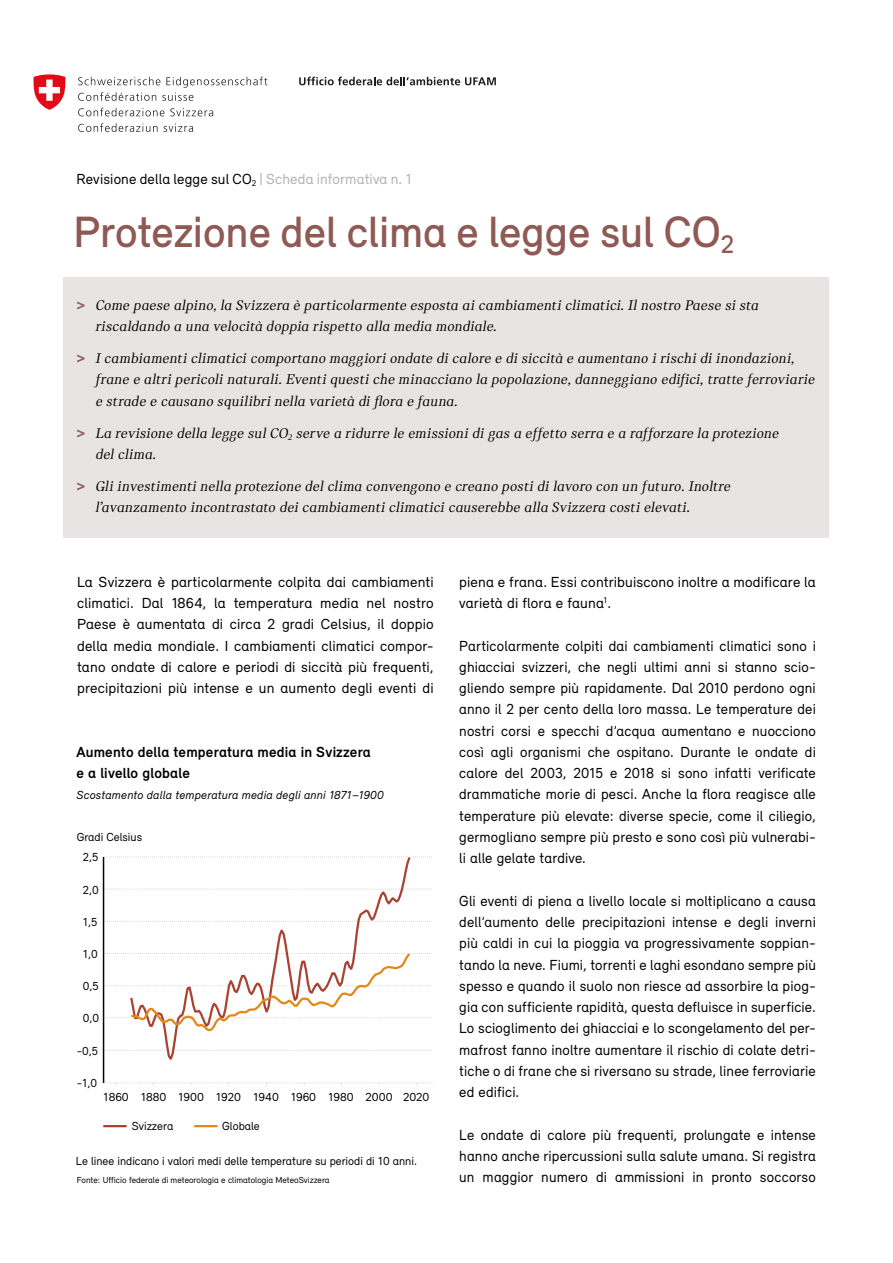
<style>
.page{position:relative;width:893px;height:1263px;background:#fff}
.page>*{position:absolute;margin:0;border:0;box-sizing:border-box;transform-origin:0 0}
._07_Kapiteltitel{font:500 45px "Relevant";color:#8f5954}
._07_Grundtext{font:15px/21.3px "Relevant";letter-spacing:.01em;color:#000;text-align:justify}
._07_Lead{font:italic 15px/21.3px "Catalog";letter-spacing:.015em;color:#000}
._07_Untertitel{font:700 15px/21.3px "Relevant";letter-spacing:.015em;color:#000}
._07_Kapiteltitel-2{font:15px "Relevant";letter-spacing:.01em;color:#000}
.t1{font:12px "Relevant";color:#000}
._08_Legende_Text{font:italic 12px "Relevant";letter-spacing:.02em;color:#000}
.t2{font:9px "Relevant";color:#000}
.s1{color:#b3b2b2}
.s2{font-family:"Relevant";font-weight:700;font-style:normal;font-size:16.5px;color:#8f5954}
</style>
<div class="page">
<hr style="left:103px;top:1125px;width:24px;height:2px;background:#a94230">
<hr style="left:194px;top:1125px;width:23px;height:2px;background:#e38815">
<hr style="left:103px;top:857px;width:1px;height:226px;background:#000">
<svg style="left:104px;top:1050px;width:328px;height:1px"></svg>
<svg style="left:104px;top:857px;width:328px;height:1px"></svg>
<svg style="left:104px;top:889px;width:328px;height:1px"></svg>
<svg style="left:104px;top:921px;width:328px;height:1px"></svg>
<svg style="left:104px;top:1082px;width:330px;height:4px"></svg>
<svg style="left:129px;top:856px;width:283px;height:204px"></svg>
<svg style="left:104px;top:951px;width:328px;height:81px"></svg>
<svg style="left:299px;top:77px;width:197px;height:8px"></svg>
<svg style="left:78px;top:77px;width:189px;height:24px"></svg>
<svg style="left:78px;top:108px;width:86px;height:8px"></svg>
<svg style="left:170px;top:108px;width:43px;height:8px"></svg>
<svg style="left:78px;top:123px;width:80px;height:9px"></svg>
<svg style="left:164px;top:124px;width:29px;height:8px"></svg>
<svg style="left:33px;top:74px;width:33px;height:36px"></svg>
<div style="left:64px;top:277px;width:765px;height:261px;background:#e8e4e4"></div>
<h1 class="_07_Kapiteltitel-2" style="left:77px;top:170px;width:337px">Revisione della legge sul CO<sub>2</sub> <span class="s1">| Scheda informativa n. 1</span></h1>
<h1 class="_07_Kapiteltitel" style="left:74px;top:205px;width:662px">Protezione del clima e legge sul CO<sub>2</sub></h1>
<p class="_07_Lead" style="left:96px;top:295px;width:665px;text-indent:-19px"><span class="s2">&gt;</span> Come paese alpino, la Svizzera è particolarmente esposta ai cambiamenti climatici. Il nostro Paese si sta riscaldando a una velocità doppia rispetto alla media mondiale.</p>
<p class="_07_Lead" style="left:96px;top:348px;width:721px;text-indent:-19px"><span class="s2">&gt;</span> I cambiamenti climatici comportano maggiori ondate di calore e di siccità e aumentano i rischi di inondazioni, frane e altri pericoli naturali. Eventi questi che minacciano la popolazione, danneggiano edifici, tratte ferroviarie e strade e causano squilibri nella varietà di flora e fauna.</p>
<p class="_07_Lead" style="left:96px;top:422px;width:685px;text-indent:-19px"><span class="s2">&gt;</span> La revisione della legge sul CO<sub>2</sub> serve a ridurre le emissioni di gas a effetto serra e a rafforzare la protezione del clima.</p>
<p class="_07_Lead" style="left:96px;top:475px;width:637px;text-indent:-19px"><span class="s2">&gt;</span> Gli investimenti nella protezione del clima convengono e creano posti di lavoro con un futuro. Inoltre l’avanzamento incontrastato dei cambiamenti climatici causerebbe alla Svizzera costi elevati.</p>
<p class="_07_Grundtext" style="left:77px;top:571px;width:358px">La Svizzera è particolarmente colpita dai cambiamenti climatici. Dal 1864, la temperatura media nel nostro Paese è aumentata di circa 2 gradi Celsius, il doppio della media mondiale. I cambiamenti climatici compor&shy;tano ondate di calore e periodi di siccità più frequenti, precipitazioni più intense e un aumento degli eventi di</p>
<h3 class="_07_Untertitel" style="left:77px;top:741px;width:296px">Aumento della temperatura media in Svizzera e a livello globale</h3>
<h5 class="_08_Legende_Text" style="left:77px;top:788px;width:309px">Scostamento dalla temperatura media degli anni 1871–1900</h5>
<p class="t1" style="left:77px;top:785px;width:300px">Scostamento dalla temperatura media degli anni 1871–1900</p>
<p class="t1" style="left:77px;top:829px;width:67px">Gradi Celsius</p>
<p class="t1" style="left:83px;top:850px;width:17px">2,5</p>
<p class="t1" style="left:83px;top:882px;width:17px">2,0</p>
<p class="t1" style="left:83px;top:915px;width:16px">1,5</p>
<p class="t1" style="left:83px;top:947px;width:16px">1,0</p>
<p class="t1" style="left:83px;top:979px;width:17px">0,5</p>
<p class="t1" style="left:83px;top:1011px;width:18px">0,0</p>
<p class="t1" style="left:77px;top:1043px;width:23px">-0,5</p>
<p class="t1" style="left:77px;top:1076px;width:22px">-1,0</p>
<p class="t1" style="left:103px;top:1089px;width:328px">1860 1880 1900 1920 1940 1960 1980 2000 2020</p>
<p class="t1" style="left:132px;top:1119px;width:43px">Svizzera</p>
<p class="t1" style="left:222px;top:1119px;width:39px">Globale</p>
<p class="t1" style="left:76px;top:1153px;width:343px">Le linee indicano i valori medi delle temperature su periodi di 10 anni.</p>
<p class="t2" style="left:77px;top:1175px;width:254px">Fonte: Ufficio federale di meteorologia e climatologia MeteoSvizzera</p>
<p class="_07_Grundtext" style="left:459px;top:571px;width:358px">piena e frana. Essi contribuiscono inoltre a modificare la varietà di flora e fauna<sup>1</sup>.</p>
<p class="_07_Grundtext" style="left:459px;top:635px;width:358px">Particolarmente colpiti dai cambiamenti climatici sono i ghiacciai svizzeri, che negli ultimi anni si stanno scio&shy;gliendo sempre più rapidamente. Dal 2010 perdono ogni anno il 2 per cento della loro massa. Le temperature dei nostri corsi e specchi d’acqua aumentano e nuocciono così agli organismi che ospitano. Durante le ondate di calore del 2003, 2015 e 2018 si sono infatti verificate drammatiche morie di pesci. Anche la flora reagisce alle temperature più elevate: diverse specie, come il ciliegio, germogliano sempre più presto e sono così più vulnerabi&shy;li alle gelate tardive.</p>
<p class="_07_Grundtext" style="left:459px;top:890px;width:358px">Gli eventi di piena a livello locale si moltiplicano a causa dell’aumento delle precipitazioni intense e degli inverni più caldi in cui la pioggia va progressivamente soppian&shy;tando la neve. Fiumi, torrenti e laghi esondano sempre più spesso e quando il suolo non riesce ad assorbire la piog&shy;gia con sufficiente rapidità, questa defluisce in superficie.<br>Lo scioglimento dei ghiacciai e lo scongelamento del per&shy;mafrost fanno inoltre aumentare il rischio di colate detri&shy;tiche o di frane che si riversano su strade, linee ferroviarie ed edifici.</p>
<p class="_07_Grundtext" style="left:459px;top:1124px;width:358px">Le ondate di calore più frequenti, prolungate e intense hanno anche ripercussioni sulla salute umana. Si registra un maggior numero di ammissioni in pronto soccorso</p>
</div>
